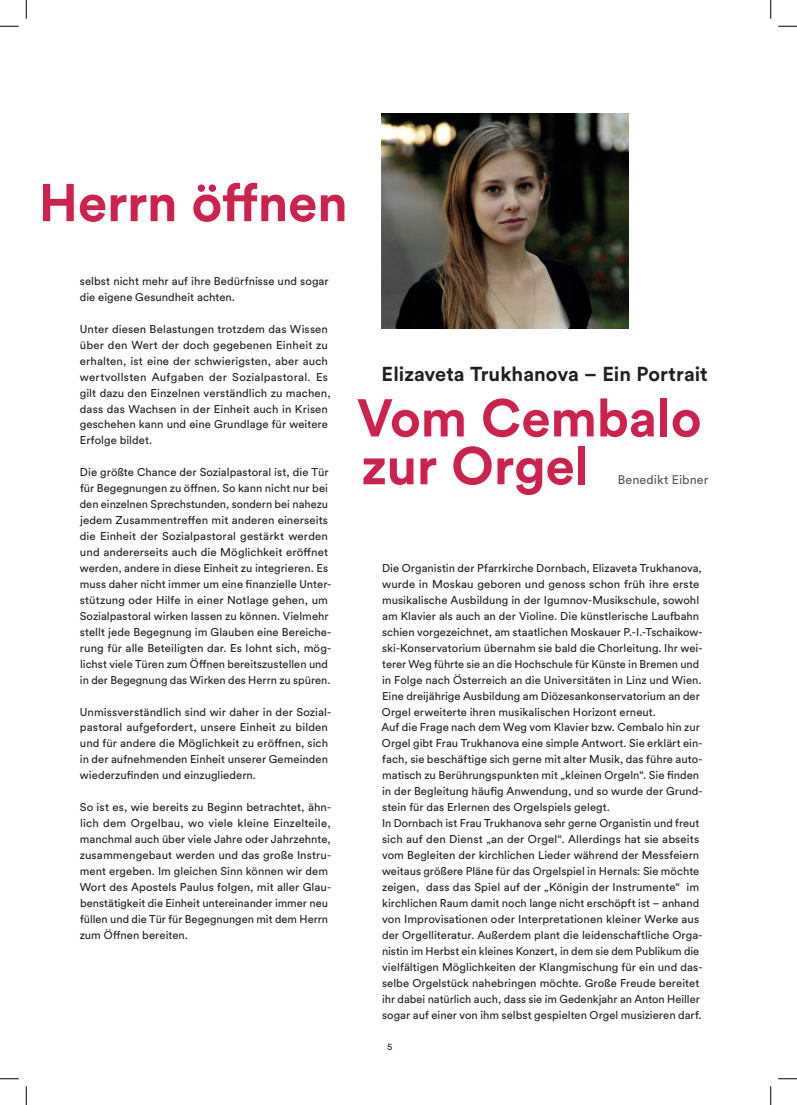
<style>
.page{position:relative;width:797px;height:1105px;background:#fff}
.page>*{position:absolute;margin:0;border:0;box-sizing:border-box;transform-origin:0 0}
.t1{font:700 52.5px/47.9px "Circular Std";color:#cd214e}
.t2{font:700 20px "Circular Std";color:#231f20}
.t3{font:12.5px "Circular Std";letter-spacing:.01em;color:#57585a}
.t4{font:11.25px/16px "Circular Std";letter-spacing:.005em;color:#231f20}
.t5{font:9.5px "Circular Std";color:#231f20}
</style>
<div class="page">
<img style="left:381px;top:114px;width:247px;height:215px">
<svg style="left:0;top:25px;width:19px;height:2px"></svg>
<svg style="left:778px;top:25px;width:19px;height:2px"></svg>
<svg style="left:0;top:1078px;width:19px;height:1px"></svg>
<svg style="left:778px;top:1078px;width:19px;height:1px"></svg>
<svg style="left:25px;top:0;width:2px;height:19px"></svg>
<svg style="left:25px;top:1086px;width:2px;height:19px"></svg>
<svg style="left:770px;top:0;width:1px;height:19px"></svg>
<svg style="left:770px;top:1086px;width:1px;height:19px"></svg>
<h1 class="t1" style="left:-6px;top:178px;width:355px">n Herrn öffnen</h1>
<p class="t4" style="left:80px;top:273px;width:250px">selbst nicht mehr auf ihre Bedürfnisse und sogar die eigene Gesundheit achten.</p>
<p class="t4" style="left:80px;top:321px;width:252px">Unter diesen Belastungen trotzdem das Wissen über den Wert der doch gegebenen Einheit zu erhalten, ist eine der schwierigsten, aber auch wertvollsten Aufgaben der Sozialpastoral. Es gilt dazu den Einzelnen verständlich zu machen, dass das Wachsen in der Einheit auch in Krisen geschehen kann und eine Grundlage für weitere Erfolge bildet.</p>
<p class="t4" style="left:80px;top:464px;width:253px">Die größte Chance der Sozialpastoral ist, die Tür für Begegnungen zu öffnen. So kann nicht nur bei den einzelnen Sprechstunden, sondern bei nahezu jedem Zusammentreffen mit anderen einerseits die Einheit der Sozialpastoral gestärkt werden und andererseits auch die Möglichkeit eröffnet werden, andere in diese Einheit zu integrieren. Es muss daher nicht immer um eine finanzielle Unter&shy;stützung oder Hilfe in einer Notlage gehen, um Sozialpastoral wirken lassen zu können. Vielmehr stellt jede Begegnung im Glauben eine Bereiche&shy;rung für alle Beteiligten dar. Es lohnt sich, mög&shy;lichst viele Türen zum Öffnen bereitszustellen und in der Begegnung das Wirken des Herrn zu spüren.</p>
<p class="t4" style="left:80px;top:703px;width:253px">Unmissverständlich sind wir daher in der Sozial&shy;pastoral aufgefordert, unsere Einheit zu bilden und für andere die Möglichkeit zu eröffnen, sich in der aufnehmenden Einheit unserer Gemeinden wiederzufinden und einzugliedern.</p>
<p class="t4" style="left:80px;top:799px;width:253px">So ist es, wie bereits zu Beginn betrachtet, ähn&shy;lich dem Orgelbau, wo viele kleine Einzelteile, manchmal auch über viele Jahre oder Jahrzehnte, zusammengebaut werden und das große Instru&shy;ment ergeben. Im gleichen Sinn können wir dem Wort des Apostels Paulus folgen, mit aller Glau&shy;benstätigkeit die Einheit untereinander immer neu füllen und die Tür für Begegnungen mit dem Herrn zum Öffnen bereiten.</p>
<h2 class="t2" style="left:381px;top:361px;width:327px">Elizaveta Trukhanova – Ein Portrait</h2>
<h1 class="t1" style="left:357px;top:393px;width:346px">Vom Cembalo zur Orgel</h1>
<p class="t3" style="left:618px;top:472px;width:92px">Benedikt Eibner</p>
<p class="t4" style="left:381px;top:560px;width:322px">Die Organistin der Pfarrkirche Dornbach, Elizaveta Trukhanova, wurde in Moskau geboren und genoss schon früh ihre erste musikalische Ausbildung in der Igumnov-Musikschule, sowohl am Klavier als auch an der Violine. Die künstlerische Laufbahn schien vorgezeichnet, am staatlichen Moskauer P.-I.-Tschaikow&shy;ski-Konservatorium übernahm sie bald die Chorleitung. Ihr wei&shy;terer Weg führte sie an die Hochschule für Künste in Bremen und in Folge nach Österreich an die Universitäten in Linz und Wien.<br>Eine dreijährige Ausbildung am Diözesankonservatorium an der Orgel erweiterte ihren musikalischen Horizont erneut.<br>Auf die Frage nach dem Weg vom Klavier bzw. Cembalo hin zur Orgel gibt Frau Trukhanova eine simple Antwort. Sie erklärt ein&shy;fach, sie beschäftige sich gerne mit alter Musik, das führe auto&shy;matisch zu Berührungspunkten mit „kleinen Orgeln“. Sie finden in der Begleitung häufig Anwendung, und so wurde der Grund&shy;stein für das Erlernen des Orgelspiels gelegt.<br>In Dornbach ist Frau Trukhanova sehr gerne Organistin und freut sich auf den Dienst „an der Orgel“. Allerdings hat sie abseits vom Begleiten der kirchlichen Lieder während der Messfeiern weitaus größere Pläne für das Orgelspiel in Hernals: Sie möchte zeigen, dass das Spiel auf der „Königin der Instrumente“ im kirchlichen Raum damit noch lange nicht erschöpft ist – anhand von Improvisationen oder Interpretationen kleiner Werke aus der Orgelliteratur. Außerdem plant die leidenschaftliche Orga&shy;nistin im Herbst ein kleines Konzert, in dem sie dem Publikum die vielfältigen Möglichkeiten der Klangmischung für ein und das&shy;selbe Orgelstück nahebringen möchte. Große Freude bereitet ihr dabei natürlich auch, dass sie im Gedenkjahr an Anton Heiller sogar auf einer von ihm selbst gespielten Orgel musizieren darf.</p>
<p class="t5" style="left:387px;top:1041px;width:7px">5</p>
</div>
